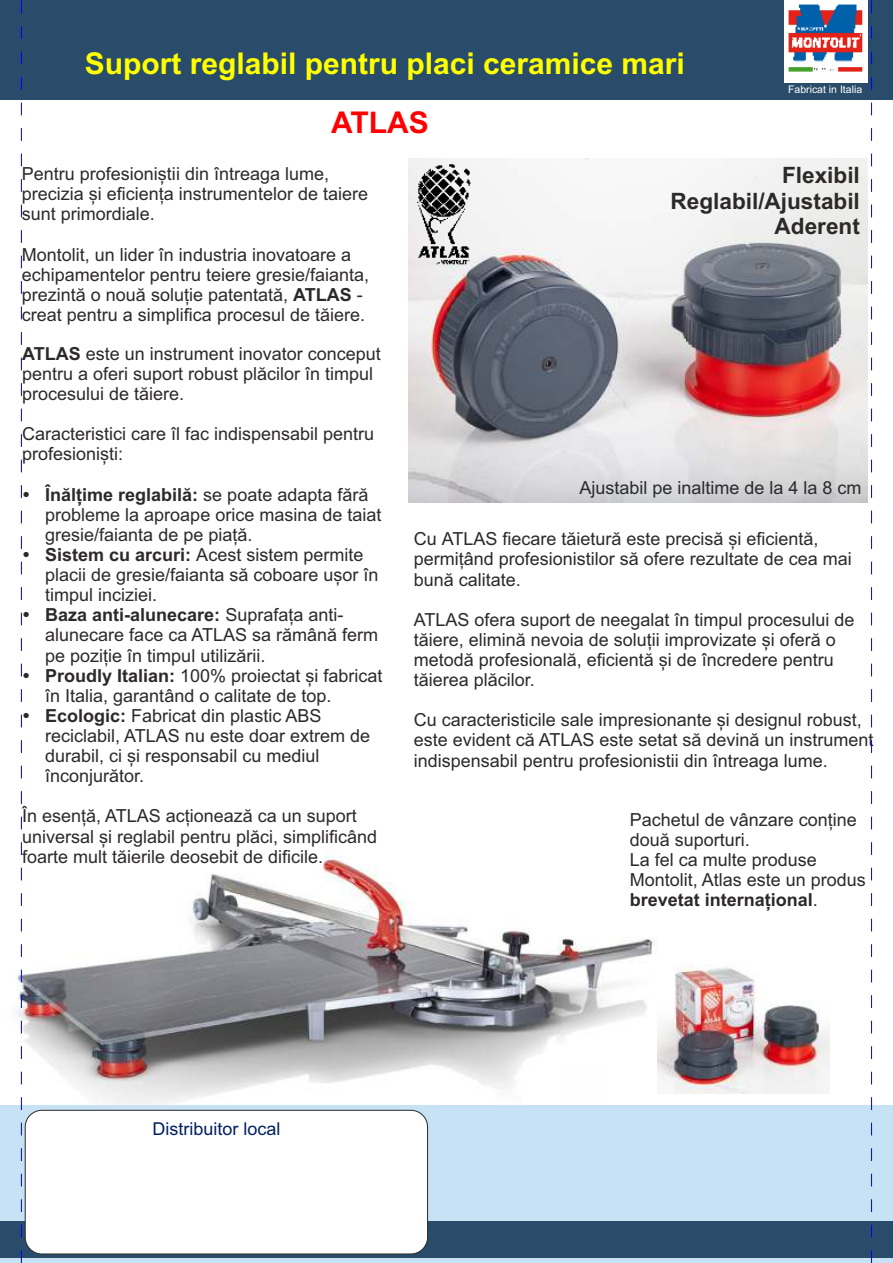
<style>
.page{position:relative;width:893px;height:1263px;background:#fff}
.page>*{position:absolute;margin:0;border:0;box-sizing:border-box;transform-origin:0 0}
.t1{font:700 30px "Arial";color:#ff0}
.t2{font:700 30px "Arial";color:#f00}
.t3{font:700 22.5px/25.2px "Arial";color:#2b2a29;text-align:right}
.t4{font:18px/20.1px "Arial";color:#2b2a29}
.t5{font:17.7px "Arial";color:#002060}
.t6{font:10.5px "Arial";color:#fff}
.s1{font-weight:700}
</style>
<div class="page">
<img style="left:17px;top:721px;width:637px;height:384px">
<div style="left:0;top:0;width:893px;height:99px;background:#294c6a"></div>
<div style="left:0;top:1105px;width:893px;height:158px;background:#c7e1f5"></div>
<div style="left:0;top:1221px;width:893px;height:36px;background:#294c6a"></div>
<img style="left:785px;top:0;width:82px;height:82px">
<div style="left:565px;top:1064px;width:38px;height:38px;background:#fefefe"></div>
<img style="left:409px;top:159px;width:458px;height:344px">
<img style="left:416px;top:163px;width:56px;height:105px">
<img style="left:657px;top:964px;width:173px;height:130px">
<svg style="left:871px;top:0;width:1px;height:1263px"></svg>
<div style="left:25px;top:1110px;width:403px;height:144px;background:#fff;border:1px solid #2b2a29;border-radius:17px"></div>
<img style="left:827px;top:1211px;width:51px;height:48px">
<div style="left:449px;top:1109px;width:283px;height:110px;background:#c7e1f5;border:1px solid #294c6a;border-radius:12px"></div>
<img style="left:425px;top:1120px;width:29px;height:124px">
<div style="left:47px;top:1106px;width:97px;height:98px;background:linear-gradient(to right,#fff,#fff)"></div>
<img style="left:48px;top:1108px;width:94px;height:93px">
<svg style="left:21px;top:0;width:8px;height:1263px"></svg>
<h1 class="t1" style="left:85px;top:53px;width:602px">Suport reglabil pentru placi ceramice mari</h1>
<h1 class="t2" style="left:331px;top:111px;width:99px">ATLAS</h1>
<p class="t6" style="left:788px;top:85px;width:76px">Fabricat in Italia</p>
<p class="t4" style="left:22px;top:165px;width:348px">Pentru profesioniștii din întreaga lume, precizia și eficiența instrumentelor de taiere sunt primordiale.</p>
<p class="t4" style="left:22px;top:246px;width:349px">Montolit, un lider în industria inovatoare a echipamentelor pentru teiere gresie/faianta, prezintă o nouă soluție patentată, <span class="s1">ATLAS</span> - creat pentru a simplifica procesul de tăiere.</p>
<p class="t4" style="left:22px;top:345px;width:360px"><span class="s1">ATLAS</span> este un instrument inovator conceput pentru a oferi suport robust plăcilor în timpul procesului de tăiere.</p>
<p class="t4" style="left:22px;top:426px;width:354px">Caracteristici care îl fac indispensabil pentru profesioniști:</p>
<p class="t4" style="left:45px;top:486px;width:339px"><span class="s1">Înălțime reglabilă:</span> se poate adapta fără probleme la aproape orice masina de taiat gresie/faianta de pe piață.<br><span class="s1">Sistem cu arcuri:</span> Acest sistem permite placii de gresie/faianta să coboare ușor în timpul inciziei.<br><span class="s1">Baza anti-alunecare:</span> Suprafața anti&shy;alunecare face ca ATLAS sa rămână ferm pe poziție în timpul utilizării.<br><span class="s1">Proudly Italian:</span> 100% proiectat și fabricat în Italia, garantând o calitate de top.<br><span class="s1">Ecologic:</span> Fabricat din plastic ABS reciclabil, ATLAS nu este doar extrem de durabil, ci și responsabil cu mediul înconjurător.</p>
<p class="t4" style="left:22px;top:808px;width:357px">În esență, ATLAS acționează ca un suport universal și reglabil pentru plăci, simplificând foarte mult tăierile deosebit de dificile.</p>
<p class="t3" style="left:671px;top:165px;width:191px">Flexibil<br>Reglabil/Ajustabil<br>Aderent</p>
<p class="t4" style="left:579px;top:480px;width:284px">Ajustabil pe inaltime de la 4 la 8 cm</p>
<p class="t4" style="left:414px;top:531px;width:440px">Cu ATLAS fiecare tăietură este precisă și eficientă, permițând profesionistilor să ofere rezultate de cea mai bună calitate.</p>
<p class="t4" style="left:414px;top:611px;width:442px">ATLAS ofera suport de neegalat în timpul procesului de tăiere, elimină nevoia de soluții improvizate și oferă o metodă profesională, eficientă și de încredere pentru tăierea plăcilor.</p>
<p class="t4" style="left:414px;top:712px;width:461px">Cu caracteristicile sale impresionante și designul robust, este evident că ATLAS este setat să devină un instrument indispensabil pentru profesionistii din întreaga lume.</p>
<p class="t4" style="left:630px;top:811px;width:238px">Pachetul de vânzare conține două suporturi.<br>La fel ca multe produse<br>Montolit, Atlas este un produs <span class="s1">brevetat internațional</span>.</p>
<p class="t5" style="left:153px;top:1122px;width:130px">Distribuitor local</p>
</div>
